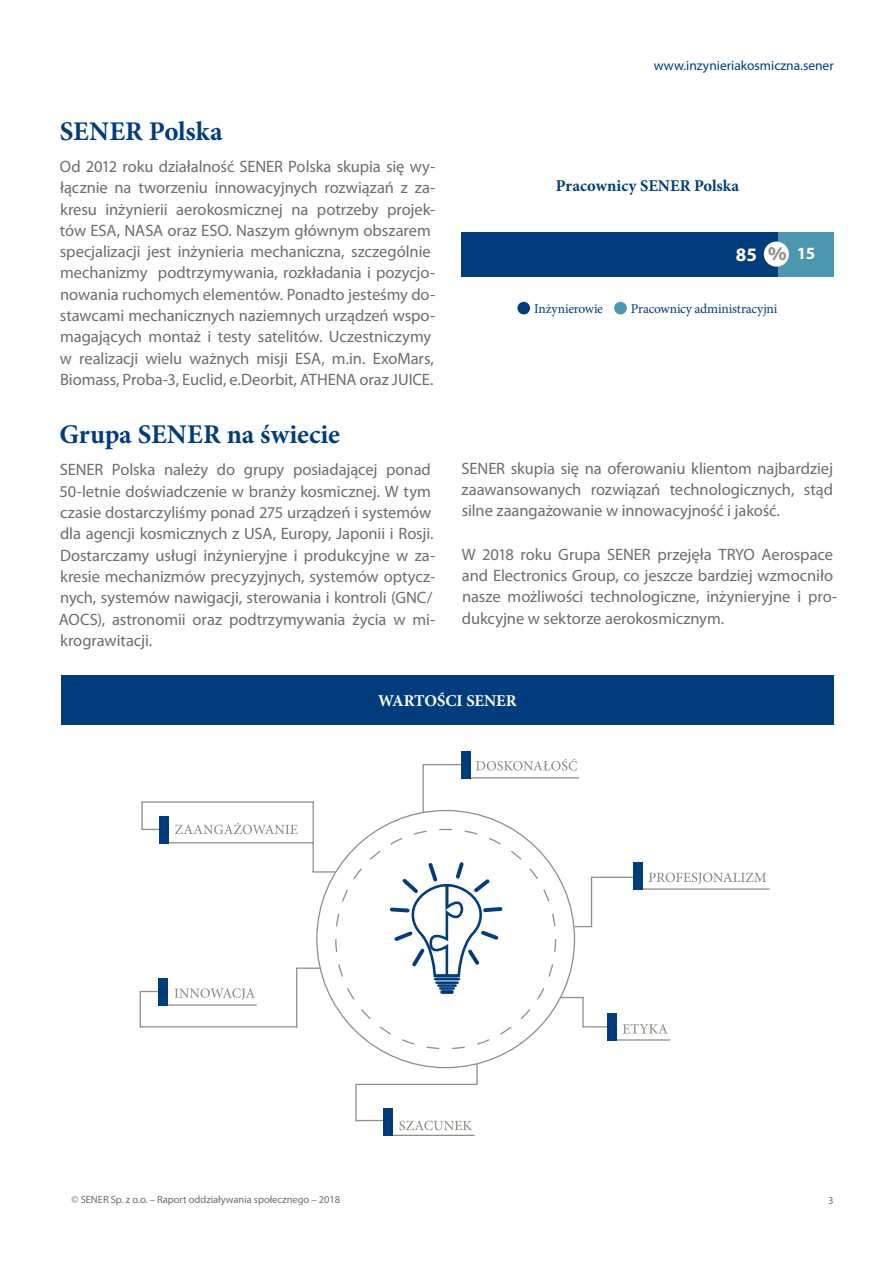
<style>
.page{position:relative;width:893px;height:1263px;background:#fff}
.page>*{position:absolute;margin:0;border:0;box-sizing:border-box;transform-origin:0 0}
.t1{font:700 27px "Minion Pro";color:#013d7d}
.TEXTO_INGLÉS{font:700 19.05px "Myriad Pro";color:#fff}
.TEXTO_INGLÉS-2{font:700 17.1px "Myriad Pro";color:#fff}
.t2{font:700 17.1px "Benton Sans";color:#938e87}
.t3{font:16.5px/21.3px "Myriad Pro";letter-spacing:-.005em;color:#6c6d70}
.t4{font:700 16.5px "Minion Pro";color:#013d7d}
.t5{font:700 16.5px "Minion Pro";color:#fff}
.t6{font:13.5px "Minion Pro";letter-spacing:-.015em;color:#013d7d}
.t7{font:13.5px "Myriad Pro";color:#013d7d}
.t8{font:10.5px "Myriad Pro";color:#6c6d70}
</style>
<div class="page">
<div style="left:61px;top:675px;width:772px;height:49px;background:#013d7d"></div>
<div style="left:517px;top:302px;width:13px;height:12px;background:#013d7d;border-radius:50%"></div>
<div style="left:614px;top:302px;width:13px;height:12px;background:#4b97af;border-radius:50%"></div>
<div style="left:461px;top:232px;width:317px;height:45px;background:#013d7d"></div>
<div style="left:778px;top:232px;width:55px;height:45px;background:#4b97af"></div>
<div style="left:764px;top:242px;width:25px;height:25px;background:#fff;border-radius:50%"></div>
<hr style="left:313px;top:802px;width:1px;height:70px;background:#938e87">
<hr style="left:141px;top:801px;width:173px;height:2px;background:#938e87">
<svg style="left:143px;top:829px;width:16px;height:1px"></svg>
<hr style="left:159px;top:842px;width:154px;height:1px;background:#938e87">
<hr style="left:141px;top:802px;width:2px;height:28px;background:#938e87">
<svg style="left:314px;top:871px;width:22px;height:1px"></svg>
<hr style="left:297px;top:967px;width:23px;height:2px;background:#938e87">
<hr style="left:140px;top:991px;width:1px;height:36px;background:#938e87">
<hr style="left:140px;top:1026px;width:157px;height:1px;background:#938e87">
<hr style="left:296px;top:968px;width:1px;height:59px;background:#938e87">
<svg style="left:141px;top:991px;width:17px;height:1px"></svg>
<svg style="left:574px;top:926px;width:18px;height:1px"></svg>
<hr style="left:591px;top:877px;width:1px;height:49px;background:#938e87">
<hr style="left:591px;top:877px;width:43px;height:1px;background:#938e87">
<hr style="left:634px;top:888px;width:135px;height:2px;background:#938e87">
<svg style="left:560px;top:997px;width:22px;height:1px"></svg>
<hr style="left:582px;top:997px;width:2px;height:30px;background:#938e87">
<svg style="left:584px;top:1026px;width:23px;height:1px"></svg>
<hr style="left:613px;top:1039px;width:57px;height:2px;background:#938e87">
<hr style="left:476px;top:1064px;width:2px;height:21px;background:#938e87">
<hr style="left:356px;top:1084px;width:121px;height:1px;background:#938e87">
<hr style="left:355px;top:1084px;width:2px;height:37px;background:#938e87">
<svg style="left:357px;top:1120px;width:26px;height:1px"></svg>
<hr style="left:383px;top:1135px;width:91px;height:1px;background:#938e87">
<hr style="left:422px;top:764px;width:2px;height:48px;background:#938e87">
<hr style="left:423px;top:764px;width:43px;height:1px;background:#938e87">
<hr style="left:463px;top:777px;width:116px;height:1px;background:#938e87">
<hr style="left:158px;top:1004px;width:99px;height:2px;background:#938e87">
<div style="left:159px;top:816px;width:9px;height:27px;background:#013d7d"></div>
<div style="left:158px;top:978px;width:9px;height:27px;background:#013d7d"></div>
<div style="left:462px;top:751px;width:9px;height:27px;background:#013d7d"></div>
<div style="left:633px;top:862px;width:9px;height:28px;background:#013d7d"></div>
<div style="left:607px;top:1013px;width:9px;height:28px;background:#013d7d"></div>
<div style="left:383px;top:1108px;width:9px;height:28px;background:#013d7d"></div>
<svg style="left:175px;top:822px;width:123px;height:12px"></svg>
<svg style="left:174px;top:988px;width:81px;height:12px"></svg>
<svg style="left:649px;top:872px;width:117px;height:12px"></svg>
<svg style="left:476px;top:759px;width:101px;height:12px"></svg>
<svg style="left:623px;top:1024px;width:44px;height:9px"></svg>
<svg style="left:399px;top:1120px;width:73px;height:10px"></svg>
<hr style="left:435px;top:978px;width:24px;height:2px;background:#013d7d">
<hr style="left:437px;top:981px;width:21px;height:3px;background:#013d7d">
<hr style="left:438px;top:984px;width:18px;height:3px;background:#013d7d">
<hr style="left:440px;top:987px;width:14px;height:3px;background:#013d7d">
<hr style="left:442px;top:990px;width:10px;height:4px;background:#084381">
<svg style="left:389px;top:862px;width:114px;height:116px"></svg>
<p class="t1" style="left:60px;top:112px;width:164px">SENER Polska</p>
<p class="t3" style="left:60px;top:155px;width:377px">Od 2012 roku działalność SENER Polska skupia się wy&shy;łącznie na tworzeniu innowacyjnych rozwiązań z za&shy;kresu inżynierii aerokosmicznej na potrzeby projek&shy;tów ESA, NASA oraz ESO. Naszym głównym obszarem specjalizacji jest inżynieria mechaniczna, szczególnie mechanizmy podtrzymywania, rozkładania i pozycjo&shy;nowania ruchomych elementów. Ponadto jesteśmy do&shy;stawcami mechanicznych naziemnych urządzeń wspo&shy;magających montaż i testy satelitów. Uczestniczymy w realizacji wielu ważnych misji ESA, m.in. ExoMars, Biomass, Proba-3, Euclid, e.Deorbit, ATHENA oraz JUICE.</p>
<p class="t7" style="left:654px;top:57px;width:181px">www.inzynieriakosmiczna.sener</p>
<p class="t4" style="left:556px;top:174px;width:185px">Pracownicy SENER Polska</p>
<p class="TEXTO_INGLÉS" style="left:736px;top:242px;width:23px">85</p>
<p class="t2" style="left:768px;top:243px;width:21px">%</p>
<p class="TEXTO_INGLÉS-2" style="left:797px;top:242px;width:20px">15</p>
<p class="t6" style="left:534px;top:299px;width:70px">Inżynierowie</p>
<p class="t6" style="left:631px;top:299px;width:148px">Pracownicy administracyjni</p>
<p class="t1" style="left:59px;top:415px;width:282px">Grupa SENER na świecie</p>
<p class="t3" style="left:59px;top:459px;width:378px">SENER Polska należy do grupy posiadającej ponad 50-letnie doświadczenie w branży kosmicznej. W tym czasie dostarczyliśmy ponad 275 urządzeń i systemów dla agencji kosmicznych z USA, Europy, Japonii i Rosji.<br>Dostarczamy usługi inżynieryjne i produkcyjne w za&shy;kresie mechanizmów precyzyjnych, systemów optycz&shy;nych, systemów nawigacji, sterowania i kontroli (GNC/ AOCS), astronomii oraz podtrzymywania życia w mi&shy;krograwitacji.</p>
<p class="t3" style="left:462px;top:457px;width:373px;text-align:justify">SENER skupia się na oferowaniu klientom najbardziej zaawansowanych rozwiązań technologicznych, stąd silne zaangażowanie w innowacyjność i jakość.</p>
<p class="t3" style="left:462px;top:543px;width:377px">W 2018 roku Grupa SENER przejęła TRYO Aerospace and Electronics Group, co jeszcze bardziej wzmocniło nasze możliwości technologiczne, inżynieryjne i pro&shy;dukcyjne w sektorze aerokosmicznym.</p>
<p class="t5" style="left:378px;top:689px;width:140px">WARTOŚCI SENER</p>
<p class="t8" style="left:71px;top:1193px;width:270px">© SENER Sp. z o.o. – Raport oddziaływania społecznego – 2018</p>
<p class="t8" style="left:828px;top:1193px;width:7px">3</p>
</div>
